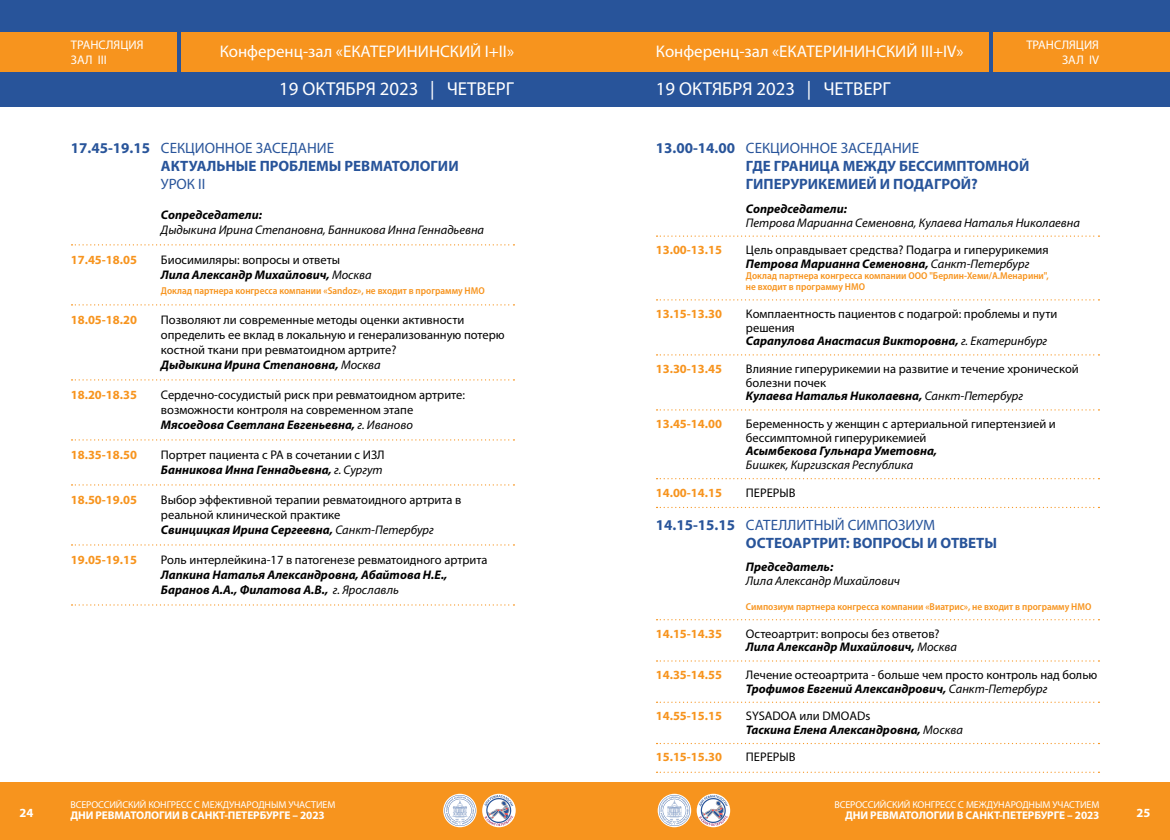
<style>
.page{position:relative;width:1170px;height:840px;background:#fff}
.page>*{position:absolute;margin:0;border:0;box-sizing:border-box;transform-origin:0 0}
.t1{font:18.75px "Myriad Pro";color:#fff}
.t2{font:16.88px "Myriad Pro";color:#fff}
.t3{font:700 15px/18px "Myriad Pro";color:#28549a}
.t4{font:15px "Myriad Pro";color:#28549a}
.t5{font:12.5px/15px "Myriad Pro";color:#000}
.t6{font:italic 700 12.5px/15px "Myriad Pro";color:#000}
.t7{font:700 12.5px "Myriad Pro";color:#f7941e}
.t8{font:italic 12.5px "Myriad Pro";color:#000}
.t9{font:12.5px/15px "Myriad Pro";color:#fff}
.t10{font:700 12.5px "Myriad Pro";color:#fff}
.t11{font:700 11.25px "Myriad Pro";letter-spacing:-.01em;color:#fff}
.t12{font:600 semi-condensed 10px/11.2px "Myriad Pro";color:#f7941e}
.t13{font:10px "Myriad Pro";letter-spacing:-.01em;color:#fff}
.s1{font-weight:400}
.s2{font-weight:700;font-style:italic}
.s3{font-style:italic}
.s4{font-weight:400;font-style:normal}
</style>
<div class="page">
<div style="left:0;top:0;width:1169px;height:106px;background:#28549a"></div>
<div style="left:0;top:782px;width:585px;height:58px;background:#f7941e"></div>
<div style="left:585px;top:782px;width:584px;height:58px;background:#f7941e"></div>
<svg style="left:696px;top:794px;width:34px;height:33px"></svg>
<svg style="left:699px;top:795px;width:28px;height:31px"></svg>
<svg style="left:657px;top:794px;width:34px;height:33px"></svg>
<svg style="left:659px;top:795px;width:31px;height:31px"></svg>
<svg style="left:482px;top:794px;width:33px;height:33px"></svg>
<svg style="left:484px;top:795px;width:29px;height:31px"></svg>
<svg style="left:443px;top:794px;width:33px;height:33px"></svg>
<svg style="left:444px;top:795px;width:31px;height:31px"></svg>
<svg style="left:71px;top:244px;width:443px;height:1px"></svg>
<svg style="left:71px;top:304px;width:443px;height:1px"></svg>
<svg style="left:71px;top:379px;width:443px;height:1px"></svg>
<svg style="left:71px;top:439px;width:443px;height:1px"></svg>
<svg style="left:71px;top:484px;width:443px;height:1px"></svg>
<svg style="left:71px;top:544px;width:443px;height:1px"></svg>
<svg style="left:71px;top:604px;width:443px;height:1px"></svg>
<svg style="left:656px;top:235px;width:443px;height:2px"></svg>
<svg style="left:656px;top:299px;width:443px;height:1px"></svg>
<svg style="left:656px;top:354px;width:443px;height:1px"></svg>
<svg style="left:656px;top:409px;width:443px;height:1px"></svg>
<svg style="left:656px;top:478px;width:443px;height:1px"></svg>
<svg style="left:656px;top:507px;width:443px;height:1px"></svg>
<svg style="left:656px;top:619px;width:443px;height:1px"></svg>
<svg style="left:656px;top:660px;width:443px;height:1px"></svg>
<svg style="left:656px;top:701px;width:443px;height:2px"></svg>
<svg style="left:656px;top:743px;width:443px;height:1px"></svg>
<svg style="left:656px;top:771px;width:443px;height:2px"></svg>
<div style="left:585px;top:32px;width:402px;height:40px;background:#f7941e"></div>
<div style="left:182px;top:32px;width:403px;height:40px;background:#f7941e"></div>
<div style="left:992px;top:32px;width:177px;height:40px;background:#f7941e"></div>
<div style="left:0;top:32px;width:177px;height:40px;background:#f7941e"></div>
<p class="t10" style="left:19px;top:805px;width:15px">24</p>
<p class="t9" style="left:71px;top:37px;width:74px">ТРАНСЛЯЦИЯ<br>ЗАЛ III</p>
<p class="t9" style="left:1026px;top:37px;width:74px;text-align:right">ТРАНСЛЯЦИЯ<br>ЗАЛ IV</p>
<h2 class="t2" style="left:220px;top:41px;width:296px">Конференц-зал «ЕКАТЕРИНИНСКИЙ I+II»</h2>
<h2 class="t2" style="left:656px;top:41px;width:309px">Конференц-зал «ЕКАТЕРИНИНСКИЙ III+IV»</h2>
<h1 class="t1" style="left:279px;top:77px;width:236px">19 ОКТЯБРЯ 2023 | ЧЕТВЕРГ</h1>
<h1 class="t1" style="left:656px;top:77px;width:236px">19 ОКТЯБРЯ 2023 | ЧЕТВЕРГ</h1>
<p class="t3" style="left:161px;top:138px;width:299px;text-indent:-90px">17.45-19.15 <span class="s1">СЕКЦИОННОЕ ЗАСЕДАНИЕ<br></span>АКТУАЛЬНЫЕ ПРОБЛЕМЫ РЕВМАТОЛОГИИ</p>
<p class="t4" style="left:161px;top:175px;width:46px">УРОК II</p>
<p class="t6" style="left:161px;top:207px;width:102px">Сопредседатели:</p>
<p class="t8" style="left:161px;top:222px;width:325px">Дыдыкина Ирина Степановна, Банникова Инна Геннадьевна</p>
<p class="t7" style="left:71px;top:252px;width:68px">17.45-18.05</p>
<p class="t5" style="left:161px;top:252px;width:212px">Биосимиляры: вопросы и ответы<br><span class="s2">Лила Александр Михайлович,</span> <span class="s3">Москва</span></p>
<p class="t12" style="left:161px;top:285px;width:325px">Доклад партнера конгресса компании «Sandoz», не входит в программу НМО</p>
<p class="t7" style="left:71px;top:312px;width:68px">18.05-18.20</p>
<p class="t5" style="left:161px;top:312px;width:345px">Позволяют ли современные методы оценки активности определить ее вклад в локальную и генерализованную потерю костной ткани при ревматоидном артрите?<br><span class="s2">Дыдыкина Ирина Степановна,</span> <span class="s3">Москва</span></p>
<p class="t7" style="left:71px;top:387px;width:68px">18.20-18.35</p>
<p class="t5" style="left:161px;top:387px;width:305px">Сердечно-сосудистый риск при ревматоидном артрите: возможности контроля на современном этапе<br><span class="s2">Мясоедова Светлана Евгеньевна,</span> <span class="s3">г. Иваново</span></p>
<p class="t7" style="left:71px;top:447px;width:68px">18.35-18.50</p>
<p class="t5" style="left:161px;top:447px;width:225px">Портрет пациента с РА в сочетании с ИЗЛ<br><span class="s2">Банникова Инна Геннадьевна,</span> <span class="s3">г. Сургут</span></p>
<p class="t7" style="left:71px;top:492px;width:68px">18.50-19.05</p>
<p class="t5" style="left:161px;top:492px;width:302px">Выбор эффективной терапии ревматоидного артрита в реальной клинической практике<br><span class="s2">Свинцицкая Ирина Сергеевна,</span> <span class="s3">Санкт-Петербург</span></p>
<p class="t7" style="left:71px;top:552px;width:68px">19.05-19.15</p>
<p class="t5" style="left:161px;top:552px;width:328px">Роль интерлейкина-17 в патогенезе ревматоидного артрита</p>
<p class="t6" style="left:161px;top:567px;width:288px">Лапкина Наталья Александровна, Абайтова Н.Е.,<br>Баранов А.А., Филатова А.В., <span class="s1">г. Ярославль</span></p>
<p class="t13" style="left:70px;top:798px;width:266px">ВСЕРОССИЙСКИЙ КОНГРЕСС С МЕЖДУНАРОДНЫМ УЧАСТИЕМ</p>
<p class="t11" style="left:70px;top:808px;width:256px">ДНИ РЕВМАТОЛОГИИ В САНКТ-ПЕТЕРБУРГЕ – 2023</p>
<p class="t3" style="left:746px;top:138px;width:285px;text-indent:-90px">13.00-14.00 <span class="s1">СЕКЦИОННОЕ ЗАСЕДАНИЕ<br></span>ГДЕ ГРАНИЦА МЕЖДУ БЕССИМПТОМНОЙ<br>ГИПЕРУРИКЕМИЕЙ И ПОДАГРОЙ?</p>
<p class="t6" style="left:746px;top:201px;width:102px">Сопредседатели:</p>
<p class="t8" style="left:746px;top:215px;width:335px">Петрова Марианна Семеновна, Кулаева Наталья Николаевна</p>
<p class="t7" style="left:656px;top:242px;width:68px">13.00-13.15</p>
<p class="t5" style="left:746px;top:243px;width:304px;line-height:13.8px">Цель оправдывает средства? Подагра и гиперурикемия<br><span class="s2">Петрова Марианна Семеновна,</span> <span class="s3">Санкт-Петербург</span></p>
<p class="t12" style="left:746px;top:270px;width:304px">Доклад партнера конгресса компании ООО "Берлин-Хеми/А.Менарини", не входит в программу НМО</p>
<p class="t7" style="left:656px;top:305px;width:68px">13.15-13.30</p>
<p class="t5" style="left:746px;top:306px;width:313px;line-height:13.8px">Комплаентность пациентов с подагрой: проблемы и пути решения<br><span class="s2">Сарапулова Анастасия Викторовна,</span> <span class="s3">г. Екатеринбург</span></p>
<p class="t7" style="left:656px;top:360px;width:68px">13.30-13.45</p>
<p class="t5" style="left:746px;top:361px;width:334px;line-height:13.8px">Влияние гиперурикемии на развитие и течение хронической болезни почек<br><span class="s2">Кулаева Наталья Николаевна,</span> <span class="s3">Санкт-Петербург</span></p>
<p class="t7" style="left:656px;top:415px;width:68px">13.45-14.00</p>
<p class="t5" style="left:746px;top:416px;width:311px;line-height:13.8px">Беременность у женщин с артериальной гипертензией и бессимптомной гиперурикемией</p>
<p class="t6" style="left:746px;top:443px;width:193px">Асымбекова Гульнара Уметовна,</p>
<p class="t8" style="left:746px;top:457px;width:169px">Бишкек, Киргизская Республика</p>
<p class="t7" style="left:656px;top:484px;width:68px">14.00-14.15</p>
<p class="t5" style="left:746px;top:485px;width:51px">ПЕРЕРЫВ</p>
<p class="t3" style="left:746px;top:515px;width:253px;text-indent:-90px">14.15-15.15 <span class="s1">САТЕЛЛИТНЫЙ СИМПОЗИУМ<br></span>ОСТЕОАРТРИТ: ВОПРОСЫ И ОТВЕТЫ</p>
<p class="t6" style="left:746px;top:559px;width:89px">Председатель:</p>
<p class="t8" style="left:746px;top:573px;width:156px">Лила Александр Михайлович</p>
<p class="t12" style="left:746px;top:601px;width:347px">Симпозиум партнера конгресса компании «Виатрис», не входит в программу НМО</p>
<p class="t7" style="left:656px;top:625px;width:68px">14.15-14.35</p>
<p class="t5" style="left:746px;top:626px;width:213px;line-height:13.8px">Остеоартрит: вопросы без ответов?<br><span class="s2">Лила Александр Михайлович,</span> <span class="s3">Москва</span></p>
<p class="t7" style="left:656px;top:666px;width:68px">14.35-14.55</p>
<p class="t5" style="left:746px;top:667px;width:353px;line-height:13.8px">Лечение остеоартрита - больше чем просто контроль над болью<br><span class="s2">Трофимов Евгений Александрович,</span> <span class="s3">Санкт-Петербург</span></p>
<p class="t7" style="left:656px;top:708px;width:68px">14.55-15.15</p>
<p class="t6" style="left:746px;top:709px;width:218px;line-height:13.8px"><span class="s4">SYSADOA или DMOADs<br></span>Таскина Елена Александровна, <span class="s1">Москва</span></p>
<p class="t7" style="left:656px;top:749px;width:68px">15.15-15.30</p>
<p class="t5" style="left:746px;top:749px;width:51px">ПЕРЕРЫВ</p>
<p class="t13" style="left:834px;top:798px;width:266px">ВСЕРОССИЙСКИЙ КОНГРЕСС С МЕЖДУНАРОДНЫМ УЧАСТИЕМ</p>
<p class="t11" style="left:845px;top:808px;width:256px">ДНИ РЕВМАТОЛОГИИ В САНКТ-ПЕТЕРБУРГЕ – 2023</p>
<p class="t10" style="left:1136px;top:805px;width:15px">25</p>
</div>
